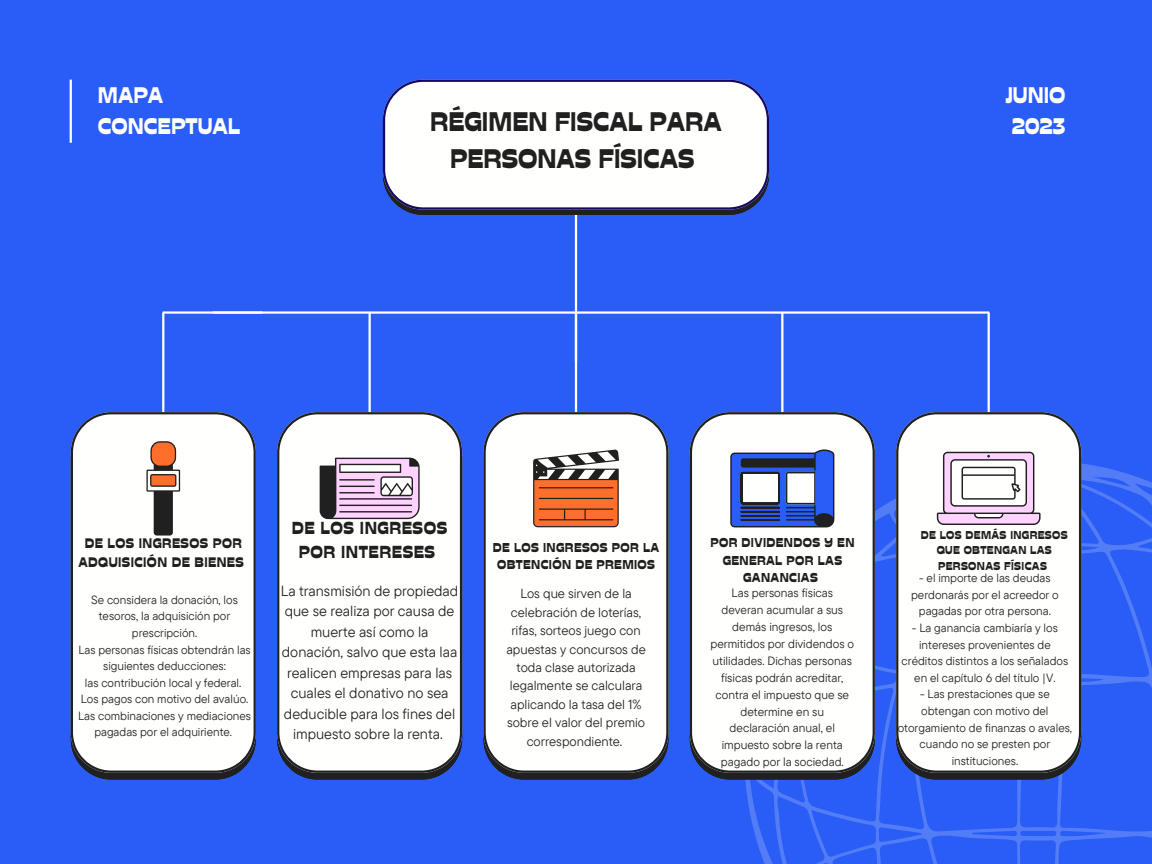
<style>
.page{position:relative;width:1152px;height:864px;background:#295df6}
.page>*{position:absolute;margin:0;border:0;box-sizing:border-box;transform-origin:0 0}
.t1{font:26.85px/37.5px "Stadio Now Novarese";color:#202020;text-align:center}
.t2{font:22.5px/30.8px "Stadio Now Novarese";color:#fffffd}
.t3{font:17.4px/23.5px "Stadio Now Novarese";letter-spacing:.03em;color:#202020;text-align:center}
.t4{font:14.7px/20.5px "TT Commons Pro";color:#202020;text-align:center}
.t5{font:13.8px/18.8px "Stadio Now Novarese";letter-spacing:.03em;color:#202020;text-align:center}
.t6{font:13.2px/18.5px "TT Commons Pro";color:#202020;text-align:center}
.t7{font:12.9px/17.4px "Stadio Now Novarese";letter-spacing:.03em;color:#202020;text-align:center}
.t8{font:12px/16.8px "TT Commons Pro";color:#202020;text-align:center}
.t9{font:11.85px/16.6px "TT Commons Pro";color:#202020;text-align:center}
.t10{font:11.4px/15.5px "Stadio Now Novarese";letter-spacing:.03em;color:#202020;text-align:center}
</style>
<div class="page">
<hr style="left:162px;top:313px;width:2px;height:99px;background:#fffffd">
<hr style="left:369px;top:313px;width:2px;height:99px;background:#fffffd">
<hr style="left:575px;top:313px;width:2px;height:99px;background:#fffffd">
<hr style="left:781px;top:313px;width:2px;height:99px;background:#fffffd">
<hr style="left:988px;top:313px;width:2px;height:99px;background:#fffffd">
<hr style="left:575px;top:197px;width:2px;height:165px;background:#fffffd">
<hr style="left:163px;top:311px;width:99px;height:3px;background:#fffffd">
<hr style="left:213px;top:311px;width:776px;height:3px;background:#fffffd">
<div style="left:404px;top:210px;width:344px;height:5px;background:#202020"></div>
<svg style="left:383px;top:80px;width:386px;height:130px;background:#eff0f5"></svg>
<svg style="left:745px;top:460px;width:407px;height:404px"></svg>
<div style="left:71px;top:412px;width:185px;height:361px;background:#fffffd"></div>
<svg style="left:146px;top:441px;width:34px;height:95px;background:#a9897a"></svg>
<svg style="left:277px;top:412px;width:185px;height:361px;background:#f1f2f3"></svg>
<svg style="left:320px;top:458px;width:100px;height:61px;background:#b39db3"></svg>
<svg style="left:483px;top:412px;width:186px;height:361px;background:#f1f2f3"></svg>
<svg style="left:533px;top:449px;width:86px;height:78px;background:#c27955"></svg>
<svg style="left:690px;top:412px;width:185px;height:361px;background:#f1f1f2"></svg>
<svg style="left:730px;top:449px;width:104px;height:78px"></svg>
<svg style="left:896px;top:412px;width:185px;height:361px;background:#f1f2f3"></svg>
<svg style="left:937px;top:452px;width:103px;height:73px;background:#d7c8d6"></svg>
<hr style="left:70px;top:80px;width:2px;height:63px;background:#fffffd">
<h1 class="t2" style="left:98px;top:80px;width:144px">MAPA<br>CONCEPTUAL</h1>
<h2 class="t2" style="left:1006px;top:80px;width:61px">JUNIO<br>2023</h2>
<p class="t1" style="left:430px;top:103px;width:293px">RÉGIMEN FISCAL PARA<br>PERSONAS FÍSICAS</p>
<h2 class="t5" style="left:78px;top:534px;width:167px">DE LOS INGRESOS POR<br>ADQUISICIÓN DE BIENES</h2>
<p class="t9" style="left:91px;top:591px;width:148px">Se considera la donación, los tesoros, la adquisición por prescripción.</p>
<p class="t9" style="left:78px;top:641px;width:174px">Las personas físicas obtendrán las siguientes deducciones:</p>
<p class="t9" style="left:85px;top:674px;width:158px">las contribución local y federal.</p>
<p class="t9" style="left:81px;top:691px;width:169px">Los pagos con motivo del avalúo.</p>
<p class="t9" style="left:78px;top:707px;width:174px">Las combinaciones y mediaciones pagadas por el adquiriente.</p>
<p class="t3" style="left:292px;top:516px;width:157px">DE LOS INGRESOS<br>POR INTERESES</p>
<p class="t4" style="left:281px;top:580px;width:179px">La transmisión de propiedad que se realiza por causa de muerte así como la donación, salvo que esta laa realicen empresas para las cuales el donativo no sea deducible para los fines del impuesto sobre la renta.</p>
<p class="t7" style="left:493px;top:539px;width:168px">DE LOS INGRESOS POR LA<br>OBTENCIÓN DE PREMIOS</p>
<p class="t6" style="left:506px;top:584px;width:141px">Los que sirven de la celebración de loterías, rifas, sorteos juego con apuestas y concursos de toda clase autorizada legalmente se calculara aplicando la tasa del 1% sobre el valor del premio correspondiente.</p>
<h4 class="t7" style="left:710px;top:534px;width:146px">POR DIVIDENDOS Y EN<br>GENERAL POR LAS<br>GANANCIAS</h4>
<p class="t8" style="left:710px;top:585px;width:145px">Las personas físicas deveran acumular a sus demás ingresos, los permitidos por dividendos o utilidades. Dichas personas físicas podrán acreditar, contra el impuesto que se determine en su declaración anual, el impuesto sobre la renta pagado por la sociedad.</p>
<p class="t10" style="left:921px;top:527px;width:148px">DE LOS DEMÁS INGRESOS<br>QUE OBTENGAN LAS<br>PERSONAS FÍSICAS</p>
<p class="t9" style="left:911px;top:569px;width:149px">- el importe de las deudas perdonarás por el acreedor o pagadas por otra persona.</p>
<p class="t9" style="left:902px;top:619px;width:168px">- La ganancia cambiaría y los intereses provenientes de créditos distintos a los señalados en el capítulo 6 del título |V.</p>
<p class="t9" style="left:898px;top:686px;width:176px">- Las prestaciones que se obtengan con motivo del otorgamiento de finanzas o avales, cuando no se presten por instituciones.</p>
</div>
